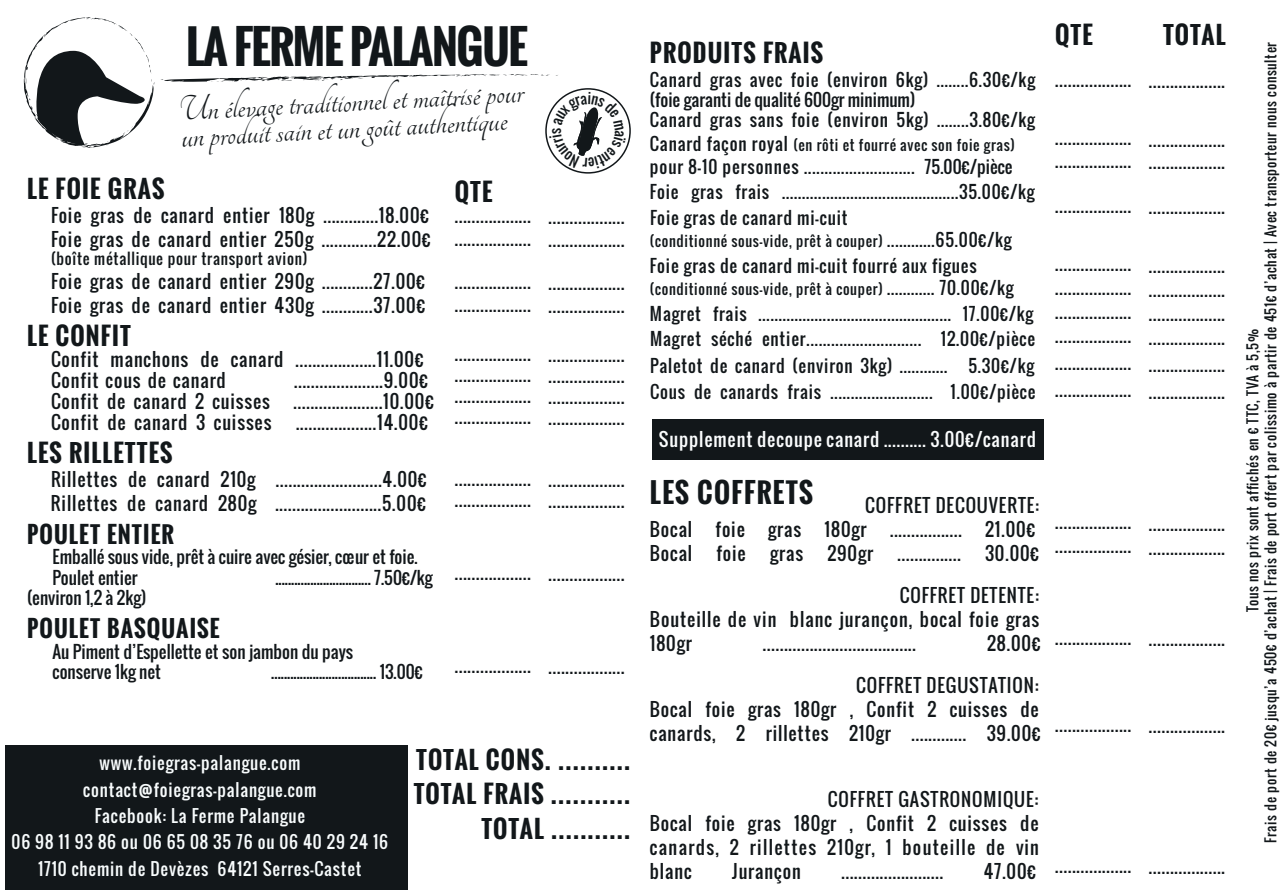
<style>
.page{position:relative;width:1285px;height:893px;background:#fff}
.page>*{position:absolute;margin:0;border:0;box-sizing:border-box;transform-origin:0 0}
.t1{font:700 45px "Oswald";letter-spacing:-.03em;color:#12171a}
.t2{font:38.4px "Tangerine";color:#12171a}
.t3{font:700 27px "Oswald";letter-spacing:.05em;color:#12171a}
.t4{font:700 24px/34.5px "Oswald";letter-spacing:.05em;color:#12171a;text-align:right}
.t5{font:700 22.65px "Oswald";letter-spacing:.05em;color:#12171a}
.t6{font:18px/24px "Oswald";letter-spacing:.05em;color:#12171a}
.t7{font:18px "Oswald";letter-spacing:.05em;color:#fbfdfe}
.t8{font:16.95px/25.5px "Oswald";letter-spacing:.05em;color:#12171a}
.t9{font:16.95px/20.4px "Oswald";color:#12171a}
.t10{font:16.8px/26.4px "Oswald";letter-spacing:.05em;color:#f8fcfd;text-align:center}
.t11{font:15px "Oswald";letter-spacing:.05em;color:#12171a}
.t12{font:14.1px "Oswald";letter-spacing:.05em;color:#12171a}
.t13{font:13.5px "Oswald";letter-spacing:.05em;color:#12171a}
.s1{font-size:16.95px}
</style>
<div class="page">
<div style="left:651px;top:419px;width:391px;height:40px;background:#12171a"></div>
<div style="left:545px;top:88px;width:85px;height:86px;border:2px solid #12171a;border-radius:50%"></div>
<div style="left:6px;top:746px;width:402px;height:144px;background:#12171a"></div>
<svg style="left:24px;top:17px;width:130px;height:131px"></svg>
<svg style="left:161px;top:74px;width:397px;height:8px"></svg>
<svg style="left:549px;top:92px;width:76px;height:76px"></svg>
<h1 class="t1" style="left:186px;top:13px;width:343px">LA FERME PALANGUE</h1>
<h2 class="t2" style="left:178px;top:91px;width:347px;rotate:-3deg">Un élevage traditionnel et maîtrisé pour</h2>
<h2 class="t2" style="left:180px;top:117px;width:328px;rotate:-3deg">un produit sain et un goût authentique</h2>
<h3 class="t4" style="left:27px;top:172px;width:139px">LE FOIE GRAS</h3>
<p class="t6" style="left:51px;top:203px;width:381px">Foie gras de canard entier 180g .............18.00€<br>Foie gras de canard entier 250g .............22.00€</p>
<p class="t11" style="left:51px;top:247px;width:258px">(boîte métallique pour transport avion)</p>
<p class="t6" style="left:51px;top:269px;width:375px">Foie gras de canard entier 290g ............27.00€<br>Foie gras de canard entier 430g ............37.00€</p>
<h3 class="t4" style="left:27px;top:319px;width:105px">LE CONFIT</h3>
<p class="t6" style="left:51px;top:349px;width:374px;line-height:21px">Confit manchons de canard ...................11.00€<br>Confit cous de canard</p>
<p class="t6" style="left:294px;top:368px;width:135px">.....................9.00€</p>
<p class="t6" style="left:51px;top:389px;width:220px">Confit de canard 2 cuisses</p>
<p class="t6" style="left:293px;top:389px;width:142px">.....................10.00€</p>
<p class="t6" style="left:51px;top:410px;width:222px">Confit de canard 3 cuisses</p>
<p class="t6" style="left:296px;top:410px;width:133px">...................14.00€</p>
<h3 class="t4" style="left:27px;top:436px;width:147px">LES RILLETTES</h3>
<p class="t6" style="left:51px;top:467px;width:377px">Rillettes de canard 210g .........................4.00€<br>Rillettes de canard 280g .........................5.00€</p>
<p class="t5" style="left:27px;top:517px;width:148px">POULET ENTIER</p>
<p class="t9" style="left:52px;top:547px;width:366px">Emballé sous vide, prêt à cuire avec gésier, cœur et foie.<br>Poulet entier</p>
<p class="t8" style="left:275px;top:565px;width:159px">.............................. 7.50€/kg</p>
<p class="t9" style="left:27px;top:588px;width:121px">(environ 1,2 à 2kg)</p>
<p class="t5" style="left:27px;top:611px;width:194px">POULET BASQUAISE</p>
<p class="t9" style="left:52px;top:641px;width:302px">Au Piment d’Espellette et son jambon du pays conserve 1kg net</p>
<p class="t8" style="left:271px;top:659px;width:153px">................................. 13.00€</p>
<h3 class="t4" style="left:455px;top:175px;width:39px">QTE</h3>
<p class="t6" style="left:455px;top:204px;width:78px;line-height:22.5px">.................. ..................</p>
<p class="t6" style="left:455px;top:270px;width:78px;line-height:22.5px">.................. ..................</p>
<p class="t6" style="left:455px;top:343px;width:78px;line-height:21px;text-align:justify">.................. .................. .................. ..................</p>
<p class="t6" style="left:455px;top:468px;width:78px;line-height:21px">.................. ..................</p>
<p class="t6" style="left:455px;top:561px;width:78px">..................</p>
<p class="t6" style="left:455px;top:654px;width:78px">..................</p>
<p class="t6" style="left:548px;top:205px;width:78px;line-height:22.5px">.................. ..................</p>
<p class="t6" style="left:548px;top:271px;width:78px;line-height:22.5px">.................. ..................</p>
<p class="t6" style="left:548px;top:344px;width:78px;line-height:21px;text-align:justify">.................. .................. .................. ..................</p>
<p class="t6" style="left:548px;top:468px;width:78px;line-height:21px">.................. ..................</p>
<p class="t6" style="left:548px;top:561px;width:78px">..................</p>
<p class="t6" style="left:548px;top:654px;width:78px">..................</p>
<p class="t10" style="left:12px;top:750px;width:378px">www.foiegras-palangue.com contact@foiegras-palangue.com<br>Facebook: La Ferme Palangue<br>06 98 11 93 86 ou 06 65 08 35 76 ou 06 40 29 24 16<br>1710 chemin de Devèzes 64121 Serres-Castet</p>
<h3 class="t4" style="left:414px;top:742px;width:218px">TOTAL CONS. ..........<br>TOTAL FRAIS ...........<br>TOTAL ...........</h3>
<h3 class="t4" style="left:650px;top:35px;width:175px">PRODUITS FRAIS</h3>
<p class="t8" style="left:649px;top:69px;width:386px;line-height:20.4px">Canard gras avec foie (environ 6kg) ........6.30€/kg (foie garanti de qualité 600gr minimum)<br>Canard gras sans foie (environ 5kg) ........3.80€/kg</p>
<p class="t12" style="left:649px;top:134px;width:366px"><span class="s1">Canard façon royal</span> (en rôti et fourré avec son foie gras)</p>
<p class="t8" style="left:649px;top:154px;width:386px">pour 8-10 personnes ........................... 75.00€/pièce<br>Foie gras frais ............................................35.00€/kg<br>Foie gras de canard mi-cuit</p>
<p class="t12" style="left:650px;top:231px;width:363px">(conditionné sous-vide, prêt à couper) <span class="s1">............65.00€/kg</span></p>
<p class="t8" style="left:650px;top:253px;width:328px">Foie gras de canard mi-cuit fourré aux figues</p>
<p class="t12" style="left:650px;top:279px;width:365px">(conditionné sous-vide, prêt à couper) <span class="s1">............ 70.00€/kg</span></p>
<p class="t8" style="left:650px;top:301px;width:386px">Magret frais ................................................ 17.00€/kg<br>Magret séché entier............................ 12.00€/pièce</p>
<p class="t8" style="left:650px;top:353px;width:387px">Paletot de canard (environ 3kg) ............ 5.30€/kg<br>Cous de canards frais ......................... 1.00€/pièce</p>
<p class="t7" style="left:659px;top:426px;width:378px">Supplement decoupe canard .......... 3.00€/canard</p>
<h3 class="t3" style="left:650px;top:472px;width:165px">LES COFFRETS</h3>
<p class="t6" style="left:865px;top:493px;width:175px">COFFRET DECOUVERTE:</p>
<p class="t6" style="left:650px;top:517px;width:44px">Bocal</p>
<p class="t6" style="left:715px;top:517px;width:31px">foie</p>
<p class="t6" style="left:768px;top:517px;width:34px">gras</p>
<p class="t6" style="left:824px;top:517px;width:43px">180gr</p>
<p class="t6" style="left:889px;top:517px;width:73px">.................</p>
<p class="t6" style="left:984px;top:517px;width:52px">21.00€</p>
<p class="t6" style="left:984px;top:541px;width:56px">30.00€</p>
<p class="t6" style="left:649px;top:583px;width:390px;text-align:justify;text-indent:250px">COFFRET DETENTE:<br>Bouteille de vin blanc jurançon, bocal foie gras 180gr</p>
<p class="t6" style="left:649px;top:541px;width:44px">Bocal</p>
<p class="t6" style="left:716px;top:541px;width:31px">foie</p>
<p class="t6" style="left:770px;top:541px;width:34px">gras</p>
<p class="t6" style="left:827px;top:541px;width:47px">290gr</p>
<p class="t6" style="left:897px;top:541px;width:65px">...............</p>
<p class="t6" style="left:986px;top:631px;width:55px">28.00€</p>
<p class="t6" style="left:649px;top:673px;width:392px;text-align:justify;text-indent:206px">COFFRET DEGUSTATION:<br>Bocal foie gras 180gr , Confit 2 cuisses de canards, 2 rillettes 210gr ............. 39.00€</p>
<p class="t6" style="left:762px;top:631px;width:154px">....................................</p>
<h3 class="t4" style="left:1055px;top:18px;width:39px">QTE</h3>
<p class="t6" style="left:1055px;top:67px;width:78px">..................</p>
<p class="t6" style="left:1055px;top:126px;width:78px;line-height:22.5px">.................. ..................</p>
<p class="t6" style="left:1055px;top:193px;width:78px">..................</p>
<p class="t6" style="left:1054px;top:252px;width:78px;text-align:justify">.................. .................. .................. ..................</p>
<p class="t6" style="left:1054px;top:349px;width:78px;line-height:27px">.................. ..................</p>
<p class="t6" style="left:1054px;top:509px;width:78px">.................. ..................</p>
<p class="t6" style="left:1054px;top:625px;width:78px">..................</p>
<p class="t6" style="left:1054px;top:712px;width:78px">..................</p>
<p class="t6" style="left:649px;top:787px;width:390px;text-align:justify;text-indent:178px">COFFRET GASTRONOMIQUE:<br>Bocal foie gras 180gr , Confit 2 cuisses de canards, 2 rillettes 210gr, 1 bouteille de vin blanc</p>
<p class="t6" style="left:983px;top:859px;width:54px">47.00€</p>
<p class="t6" style="left:732px;top:859px;width:70px">Jurançon</p>
<p class="t6" style="left:841px;top:859px;width:103px">........................</p>
<p class="t6" style="left:1054px;top:853px;width:78px">..................</p>
<h3 class="t4" style="left:1162px;top:18px;width:64px">TOTAL</h3>
<p class="t6" style="left:1148px;top:69px;width:78px">..................</p>
<p class="t6" style="left:1148px;top:128px;width:78px;line-height:22.5px">.................. ..................</p>
<p class="t6" style="left:1148px;top:195px;width:78px">..................</p>
<p class="t6" style="left:1148px;top:253px;width:78px;text-align:justify">.................. .................. .................. ..................</p>
<p class="t6" style="left:1148px;top:350px;width:78px;line-height:27px">.................. ..................</p>
<p class="t6" style="left:1148px;top:511px;width:78px">.................. ..................</p>
<p class="t6" style="left:1148px;top:626px;width:78px">..................</p>
<p class="t6" style="left:1148px;top:713px;width:78px">..................</p>
<p class="t6" style="left:1148px;top:854px;width:78px">..................</p>
<p class="t13" style="left:1260px;top:843px;width:802px;rotate:-90deg">Frais de port de 20€ jusqu’a 450€ d’achat | Frais de port offert par colissimo à partir de 451€ d’achat | Avec transporteur nous consulter</p>
<p class="t13" style="left:1242px;top:612px;width:284px;rotate:-90deg">Tous nos prix sont affichés en € TTC, TVA à 5,5%</p>
</div>
